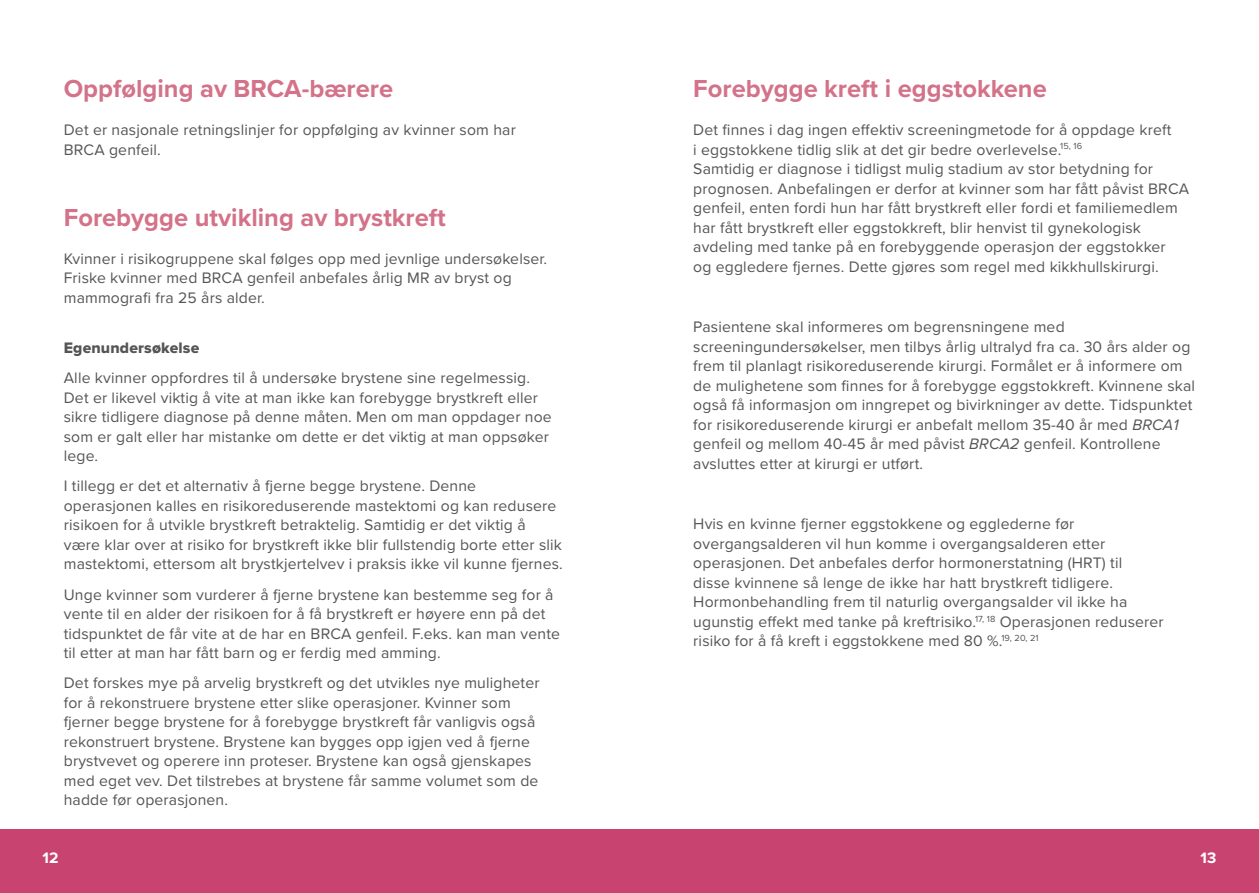
<style>
.page{position:relative;width:1259px;height:893px;background:#fff}
.page>*{position:absolute;margin:0;border:0;box-sizing:border-box;transform-origin:0 0}
.t1{font:700 25.5px "Proxima Nova";color:#d37288}
.t2{font:15.75px/19.5px "Proxima Nova";letter-spacing:.01em;color:#555}
.t3{font:15.75px "Proxima Nova Extrabld";letter-spacing:.01em;color:#555}
.t4{font:700 15.75px "Proxima Nova";color:#fff}
.s1{font-style:italic}
</style>
<div class="page">
<div style="left:629px;top:829px;width:630px;height:64px;background:#c8436f"></div>
<div style="left:0;top:829px;width:629px;height:64px;background:#c8436f"></div>
<h1 class="t1" style="left:64px;top:69px;width:331px">Oppfølging av BRCA-bærere</h1>
<p class="t2" style="left:64px;top:119px;width:453px">Det er nasjonale retningslinjer for oppfølging av kvinner som har<br>BRCA genfeil.</p>
<h1 class="t1" style="left:64px;top:198px;width:383px">Forebygge utvikling av brystkreft</h1>
<p class="t2" style="left:64px;top:248px;width:485px">Kvinner i risikogruppene skal følges opp med jevnlige undersøkelser.<br>Friske kvinner med BRCA genfeil anbefales årlig MR av bryst og mammografi fra 25 års alder.</p>
<p class="t3" style="left:64px;top:336px;width:137px">Egenundersøkelse</p>
<p class="t2" style="left:64px;top:367px;width:489px">Alle kvinner oppfordres til å undersøke brystene sine regelmessig.<br>Det er likevel viktig å vite at man ikke kan forebygge brystkreft eller sikre tidligere diagnose på denne måten. Men om man oppdager noe som er galt eller har mistanke om dette er det viktig at man oppsøker lege.</p>
<p class="t2" style="left:64px;top:476px;width:500px">I tillegg er det et alternativ å fjerne begge brystene. Denne operasjonen kalles en risikoreduserende mastektomi og kan redusere risikoen for å utvikle brystkreft betraktelig. Samtidig er det viktig å være klar over at risiko for brystkreft ikke blir fullstendig borte etter slik mastektomi, ettersom alt brystkjertelvev i praksis ikke vil kunne fjernes.</p>
<p class="t2" style="left:64px;top:584px;width:498px">Unge kvinner som vurderer å fjerne brystene kan bestemme seg for å vente til en alder der risikoen for å få brystkreft er høyere enn på det tidspunktet de får vite at de har en BRCA genfeil. F.eks. kan man vente til etter at man har fått barn og er ferdig med amming.</p>
<p class="t2" style="left:64px;top:673px;width:477px">Det forskes mye på arvelig brystkreft og det utvikles nye muligheter for å rekonstruere brystene etter slike operasjoner. Kvinner som fjerner begge brystene for å forebygge brystkreft får vanligvis også rekonstruert brystene. Brystene kan bygges opp igjen ved å fjerne brystvevet og operere inn proteser. Brystene kan også gjenskapes med eget vev. Det tilstrebes at brystene får samme volumet som de hadde før operasjonen.</p>
<h1 class="t1" style="left:693px;top:69px;width:355px">Forebygge kreft i eggstokkene</h1>
<p class="t2" style="left:693px;top:119px;width:497px">Det finnes i dag ingen effektiv screeningmetode for å oppdage kreft<br>i eggstokkene tidlig slik at det gir bedre overlevelse.<sup>15,</sup> <sup>16<br></sup>Samtidig er diagnose i tidligst mulig stadium av stor betydning for prognosen. Anbefalingen er derfor at kvinner som har fått påvist BRCA genfeil, enten fordi hun har fått brystkreft eller fordi et familiemedlem har fått brystkreft eller eggstokkreft, blir henvist til gynekologisk avdeling med tanke på en forebyggende operasjon der eggstokker<br>og eggledere fjernes. Dette gjøres som regel med kikkhullskirurgi.</p>
<p class="t2" style="left:693px;top:316px;width:503px">Pasientene skal informeres om begrensningene med screeningundersøkelser, men tilbys årlig ultralyd fra ca. 30 års alder og frem til planlagt risikoreduserende kirurgi. Formålet er å informere om de mulighetene som finnes for å forebygge eggstokkreft. Kvinnene skal også få informasjon om inngrepet og bivirkninger av dette. Tidspunktet for risikoreduserende kirurgi er anbefalt mellom 35-40 år med <span class="s1">BRCA1 </span>genfeil og mellom 40-45 år med påvist <span class="s1">BRCA2</span> genfeil. Kontrollene avsluttes etter at kirurgi er utført.</p>
<p class="t2" style="left:693px;top:514px;width:472px">Hvis en kvinne fjerner eggstokkene og egglederne før overgangsalderen vil hun komme i overgangsalderen etter operasjonen. Det anbefales derfor hormonerstatning (HRT) til<br>disse kvinnene så lenge de ikke har hatt brystkreft tidligere.<br>Hormonbehandling frem til naturlig overgangsalder vil ikke ha ugunstig effekt med tanke på kreftrisiko.<sup>17,</sup> <sup>18</sup> Operasjonen reduserer risiko for å få kreft i eggstokkene med 80 %.<sup>19,</sup> <sup>20,</sup> <sup>21</sup></p>
<p class="t4" style="left:43px;top:846px;width:18px">12</p>
<p class="t4" style="left:1200px;top:846px;width:17px">13</p>
</div>
